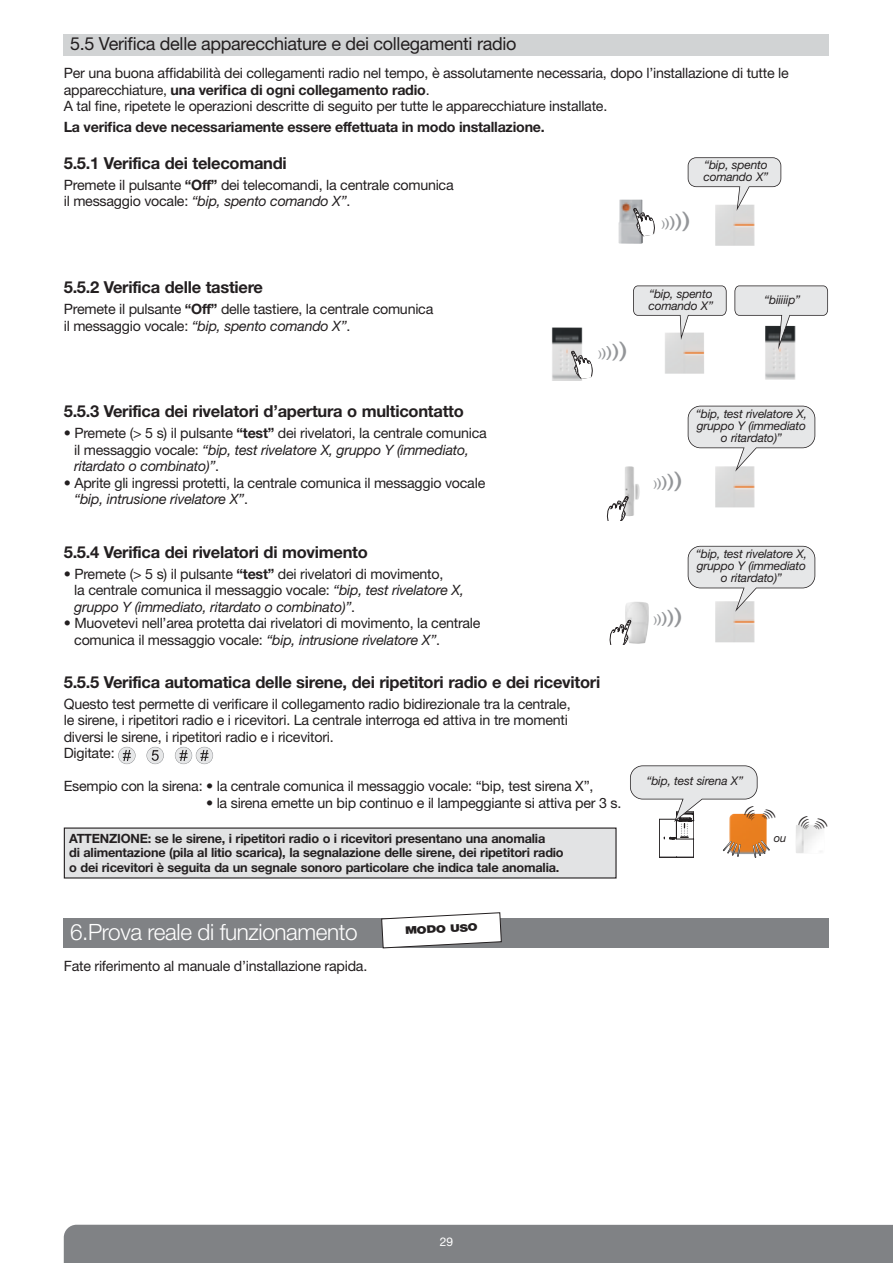
<style>
.page{position:relative;width:893px;height:1263px;background:#fff}
.page>*{position:absolute;margin:0;border:0;box-sizing:border-box;transform-origin:0 0}
.t1{font:300 22.5px "+LMMIUO Helvetica Neue LT Com";letter-spacing:-.015em;color:#fff}
.t2{font:18px "+XRLPJP Helvetica Neue LT Com";letter-spacing:-.015em;color:#231f20}
.t3{font:700 16.5px "+HDBKZD Helvetica Neue LT Com";letter-spacing:-.015em;color:#231f20}
.t4{font:14.25px/16.5px "+XRLPJP Helvetica Neue LT Com";letter-spacing:-.015em;color:#231f20}
.t5{font:italic 14.25px/16.5px "+YZJJIJ Helvetica Neue LT Com";letter-spacing:-.015em;color:#231f20}
.t6{font:700 14.25px "+HDBKZD Helvetica Neue LT Com";letter-spacing:-.015em;color:#231f20}
.t7{font:13.2px "+XRLPJP Helvetica Neue LT Com";color:#231f20}
.t8{font:700 12.75px/14.2px "+HDBKZD Helvetica Neue LT Com";letter-spacing:-.015em;color:#231f20}
.t9{font:italic 12px/12px "+YZJJIJ Helvetica Neue LT Com";letter-spacing:-.015em;color:#231f20}
.t10{font:12px "+XRLPJP Helvetica Neue LT Com";color:#fff}
.t11{font:italic 11.25px "+YZJJIJ Helvetica Neue LT Com";color:#231f20}
.t12{font:900 10.5px "+AQQTAI Helvetica Neue LT Com";color:#231f20;scale:1.2 1}
.t13{font:9px "+XRLPJP Helvetica Neue LT Com";color:#939598;scale:1.5 1}
.s1{font-family:"+XRLPJP Helvetica Neue LT Com";font-weight:400}
.s2{font-family:"+HDBKZD Helvetica Neue LT Com";font-weight:700}
.s3{font-family:"+XRLPJP Helvetica Neue LT Com";font-style:normal}
.s4{font-family:"+YZJJIJ Helvetica Neue LT Com";font-style:italic}
.s5{font-size:12px}
.s6{font-size:15px}
.s7{font-size:18px}
.s8{font-size:21px}
.s9{font-size:10.95px}
.s10{font-size:8.7px}
.s11{font-size:6.6px}
.s12{font-size:4.35px}
</style>
<div class="page">
<div style="left:64px;top:1225px;width:829px;height:38px;background:#808285"></div>
<div style="left:64px;top:34px;width:765px;height:21px;background:#d1d3d4"></div>
<img style="left:552px;top:327px;width:30px;height:54px">
<img style="left:765px;top:350px;width:30px;height:30px">
<svg style="left:571px;top:351px;width:21px;height:28px"></svg>
<div style="left:64px;top:918px;width:765px;height:30px;background:#808285"></div>
<svg style="left:381px;top:912px;width:121px;height:37px"></svg>
<div style="left:64px;top:828px;width:552px;height:50px;background:#e2e3e4"></div>
<img style="left:796px;top:825px;width:28px;height:28px">
<div style="left:196px;top:747px;width:17px;height:17px;background:#e6e7e8;border-radius:50%"></div>
<div style="left:196px;top:747px;width:17px;height:17px;border:1px solid #939598;border-radius:50%"></div>
<svg style="left:200px;top:750px;width:8px;height:11px"></svg>
<div style="left:175px;top:747px;width:17px;height:17px;background:#e6e7e8;border-radius:50%"></div>
<div style="left:175px;top:747px;width:17px;height:17px;border:1px solid #939598;border-radius:50%"></div>
<svg style="left:180px;top:750px;width:8px;height:11px"></svg>
<div style="left:118px;top:747px;width:17px;height:17px;background:#e6e7e8;border-radius:50%"></div>
<div style="left:118px;top:747px;width:18px;height:17px;border:1px solid #939598;border-radius:50%"></div>
<svg style="left:123px;top:750px;width:8px;height:11px"></svg>
<div style="left:147px;top:747px;width:17px;height:17px;background:#e6e7e8;border-radius:50%"></div>
<div style="left:146px;top:747px;width:18px;height:17px;border:1px solid #939598;border-radius:50%"></div>
<svg style="left:152px;top:750px;width:7px;height:11px"></svg>
<img style="left:618px;top:199px;width:25px;height:45px">
<img style="left:715px;top:211px;width:40px;height:35px">
<svg style="left:633px;top:208px;width:22px;height:28px"></svg>
<svg style="left:715px;top:507px;width:39px;height:1px"></svg>
<img style="left:715px;top:472px;width:40px;height:35px">
<img style="left:625px;top:466px;width:15px;height:50px">
<svg style="left:607px;top:496px;width:22px;height:24px"></svg>
<svg style="left:715px;top:642px;width:39px;height:1px"></svg>
<img style="left:715px;top:612px;width:40px;height:30px">
<img style="left:624px;top:602px;width:25px;height:43px">
<svg style="left:610px;top:620px;width:21px;height:24px"></svg>
<svg style="left:688px;top:157px;width:93px;height:54px"></svg>
<svg style="left:688px;top:406px;width:127px;height:66px"></svg>
<img style="left:665px;top:340px;width:39px;height:34px">
<svg style="left:633px;top:285px;width:94px;height:55px"></svg>
<svg style="left:734px;top:285px;width:94px;height:65px"></svg>
<svg style="left:630px;top:765px;width:140px;height:93px"></svg>
<svg style="left:688px;top:546px;width:127px;height:66px"></svg>
<p class="t2" style="left:70px;top:37px;width:448px">5.5 Verifica delle apparecchiature e dei collegamenti radio</p>
<p class="t4" style="left:64px;top:66px;width:726px">Per una buona affidabilità dei collegamenti radio nel tempo, è assolutamente necessaria, dopo l’installazione di tutte le</p>
<p class="t6" style="left:64px;top:82px;width:367px"><span class="s1">apparecchiature,</span> una verifica di ogni collegamento radio<span class="s1">.</span></p>
<p class="t4" style="left:64px;top:99px;width:545px">A tal fine, ripetete le operazioni descritte di seguito per tutte le apparecchiature installate.</p>
<p class="t6" style="left:64px;top:119px;width:483px">La verifica deve necessariamente essere effettuata in modo installazione.</p>
<p class="t3" style="left:64px;top:154px;width:225px">5.5.1 Verifica dei telecomandi</p>
<p class="t4" style="left:64px;top:178px;width:391px">Premete il pulsante <span class="s2">“Off”</span> dei telecomandi, la centrale comunica</p>
<p class="t5" style="left:64px;top:194px;width:288px"><span class="s3">il messaggio vocale:</span> “bip, spento comando X”<span class="s3">.</span></p>
<p class="t9" style="left:703px;top:160px;width:66px">“bip, spento comando X”</p>
<p class="t3" style="left:64px;top:278px;width:201px">5.5.2 Verifica delle tastiere</p>
<p class="t4" style="left:64px;top:302px;width:371px">Premete il pulsante <span class="s2">“Off”</span> delle tastiere, la centrale comunica</p>
<p class="t5" style="left:64px;top:318px;width:288px"><span class="s3">il messaggio vocale:</span> “bip, spento comando X”<span class="s3">.</span></p>
<p class="t3" style="left:64px;top:402px;width:402px">5.5.3 Verifica dei rivelatori d’apertura o multicontatto</p>
<p class="t4" style="left:64px;top:426px;width:424px">• Premete (&gt; 5 s) il pulsante <span class="s2">“test”</span> dei rivelatori, la centrale comunica</p>
<p class="t5" style="left:74px;top:443px;width:396px"><span class="s3">il messaggio vocale:</span> “bip, test rivelatore X, gruppo Y (immediato, ritardato o combinato)”<span class="s3">.</span></p>
<p class="t4" style="left:64px;top:476px;width:423px">• Aprite gli ingressi protetti, la centrale comunica il messaggio vocale</p>
<p class="t5" style="left:74px;top:492px;width:175px">“bip, intrusione rivelatore X”<span class="s3">.</span></p>
<p class="t3" style="left:64px;top:543px;width:306px">5.5.4 Verifica dei rivelatori di movimento</p>
<p class="t4" style="left:74px;top:567px;width:391px;text-indent:-11px">• Premete (&gt; 5 s) il pulsante <span class="s2">“test”</span> dei rivelatori di movimento,<br>la centrale comunica il messaggio vocale: <span class="s4">“bip, test rivelatore X,</span></p>
<p class="t5" style="left:74px;top:600px;width:282px">gruppo Y (immediato, ritardato o combinato)”<span class="s3">.</span></p>
<p class="t4" style="left:74px;top:616px;width:408px;text-indent:-10px">• Muovetevi nell’area protetta dai rivelatori di movimento, la centrale comunica il messaggio vocale: <span class="s4">“bip, intrusione rivelatore X”</span>.</p>
<p class="t13" style="left:598px;top:350px;width:21px">)<span class="s5">)</span><span class="s6">)</span><span class="s7">)</span><span class="s8">)</span></p>
<p class="t3" style="left:64px;top:673px;width:538px">5.5.5 Verifica automatica delle sirene, dei ripetitori radio e dei ricevitori</p>
<p class="t4" style="left:64px;top:697px;width:508px">Questo test permette di verificare il collegamento radio bidirezionale tra la centrale, le sirene, i ripetitori radio e i ricevitori. La centrale interroga ed attiva in tre momenti diversi le sirene, i ripetitori radio e i ricevitori.<br>Digitate:</p>
<p class="t4" style="left:64px;top:779px;width:531px">Esempio con la sirena: • la centrale comunica il messaggio vocale: “bip, test sirena X”,</p>
<p class="t4" style="left:206px;top:796px;width:417px">• la sirena emette un bip continuo e il lampeggiante si attiva per 3 s.</p>
<p class="t13" style="left:662px;top:220px;width:21px">)<span class="s5">)</span><span class="s6">)</span><span class="s7">)</span><span class="s8">)</span></p>
<p class="t9" style="left:648px;top:289px;width:66px">“bip, spento comando X”</p>
<p class="t9" style="left:764px;top:295px;width:38px">“biiiiip”</p>
<p class="t13" style="left:654px;top:481px;width:21px">)<span class="s5">)</span><span class="s6">)</span><span class="s7">)</span><span class="s8">)</span></p>
<p class="t9" style="left:696px;top:409px;width:113px;text-align:center">“bip, test rivelatore X, gruppo Y (immediato o ritardato)”</p>
<p class="t13" style="left:654px;top:616px;width:21px">)<span class="s5">)</span><span class="s6">)</span><span class="s7">)</span><span class="s8">)</span></p>
<p class="t9" style="left:696px;top:549px;width:113px;text-align:center">“bip, test rivelatore X, gruppo Y (immediato o ritardato)”</p>
<p class="t9" style="left:646px;top:776px;width:98px">“bip, test sirena X”</p>
<p class="t7" style="left:751px;top:804px;width:13px;rotate:45deg">(<span class="s9">(</span><span class="s10">(</span><span class="s11">(</span><span class="s12">(</span></p>
<p class="t7" style="left:777px;top:815px;width:13px;rotate:130deg">(<span class="s9">(</span><span class="s10">(</span><span class="s11">(</span><span class="s12">(</span></p>
<p class="t7" style="left:805px;top:814px;width:13px;rotate:45deg">(<span class="s9">(</span><span class="s10">(</span><span class="s11">(</span><span class="s12">(</span></p>
<p class="t7" style="left:829px;top:825px;width:13px;rotate:130deg">(<span class="s9">(</span><span class="s10">(</span><span class="s11">(</span><span class="s12">(</span></p>
<p class="t8" style="left:69px;top:831px;width:496px">ATTENZIONE: se le sirene, i ripetitori radio o i ricevitori presentano una anomalia<br>di alimentazione (pila al litio scarica), la segnalazione delle sirene, dei ripetitori radio o dei ricevitori è seguita da un segnale sonoro particolare che indica tale anomalia.</p>
<p class="t11" style="left:774px;top:834px;width:14px">ou</p>
<h1 class="t1" style="left:70px;top:924px;width:289px">6.Prova reale di funzionamento</h1>
<p class="t12" style="left:405px;top:925px;width:62px;rotate:-3deg">MODO USO</p>
<p class="t4" style="left:64px;top:959px;width:305px">Fate riferimento al manuale d’installazione rapida.</p>
<p class="t10" style="left:440px;top:1237px;width:15px">29</p>
</div>
